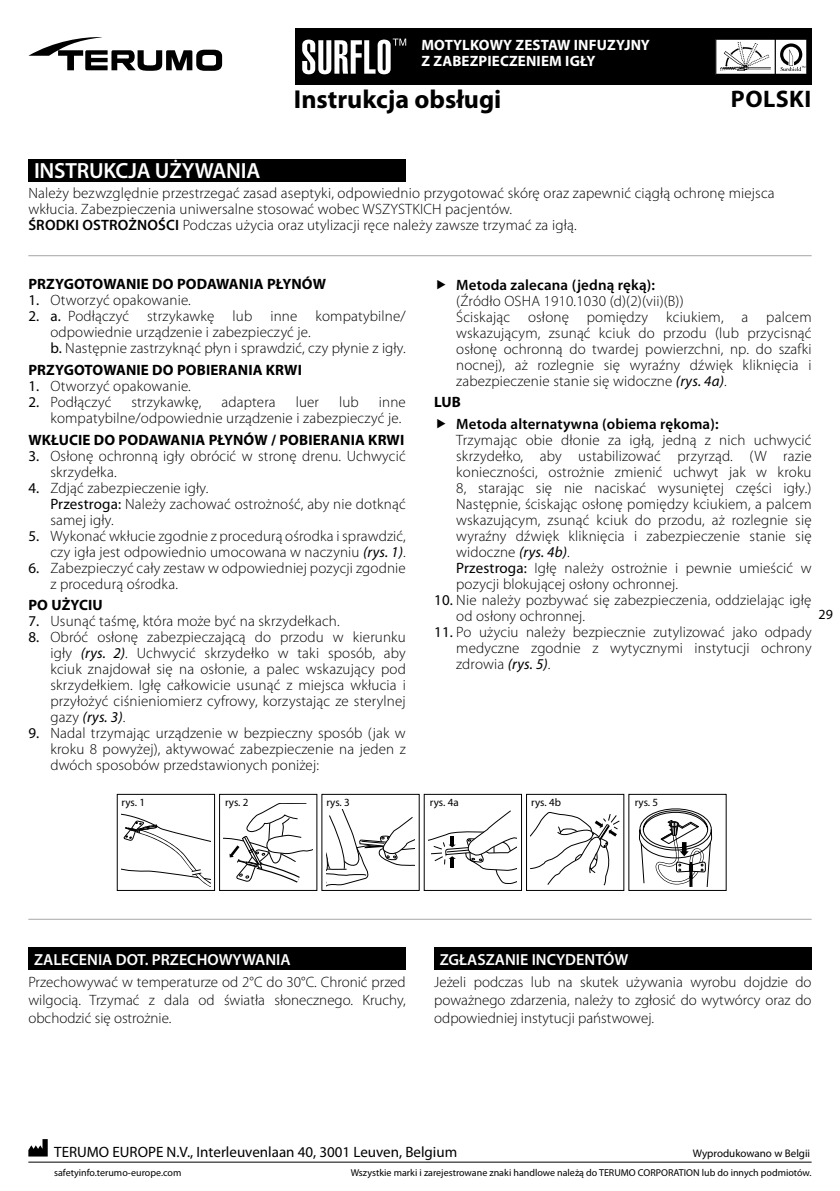
<style>
.page{position:relative;width:840px;height:1191px;background:#fff}
.page>*{position:absolute;margin:0;border:0;box-sizing:border-box;transform-origin:0 0}
.t1{font:700 26px "Myriad Pro";color:#000}
.t2{font:700 24px "Myriad Pro";letter-spacing:.02em;color:#000}
.t3{font:600 22px "Myriad Pro";letter-spacing:-.01em;color:#fff}
.t4{font:600 16px "Myriad Pro";color:#fff}
.t5{font:300 15px/16px "Myriad Pro";letter-spacing:.01em;color:#000}
.t6{font:700 15px "Myriad Pro";letter-spacing:.01em;color:#000}
.t7{font:600 15px "Myriad Pro";letter-spacing:.01em;color:#000}
.t8{font:15px "Myriad Pro";color:#000}
.t9{font:700 15px/16px "Myriad Pro";letter-spacing:.01em;color:#fff}
.t10{font:14px "Myriad Pro";color:#000}
.t11{font:11px "Myriad Pro";color:#000}
.t12{font:10px "Myriad Pro";color:#000}
.s1{font-weight:600}
.s2{font-weight:400}
.s3{font-weight:400;font-style:italic}
</style>
<div class="page">
<hr style="left:28px;top:1161px;width:783px;height:1px;background:#000">
<div style="left:28px;top:159px;width:377px;height:22px;background:#000"></div>
<svg style="left:116px;top:793px;width:610px;height:98px"></svg>
<svg style="left:122px;top:806px;width:88px;height:80px"></svg>
<svg style="left:224px;top:803px;width:88px;height:83px"></svg>
<svg style="left:326px;top:810px;width:88px;height:76px"></svg>
<svg style="left:428px;top:810px;width:88px;height:74px"></svg>
<svg style="left:530px;top:812px;width:89px;height:73px"></svg>
<svg style="left:636px;top:806px;width:79px;height:80px"></svg>
<div style="left:28px;top:947px;width:377px;height:22px;background:#000"></div>
<div style="left:434px;top:947px;width:377px;height:22px;background:#000"></div>
<svg style="left:28px;top:1139px;width:20px;height:17px"></svg>
<hr style="left:28px;top:255px;width:783px;height:1px;background:#a6a5a5">
<hr style="left:28px;top:918px;width:783px;height:1px;background:#a8a8a7">
<div style="left:295px;top:28px;width:516px;height:57px;background:#000"></div>
<svg style="left:28px;top:37px;width:194px;height:34px"></svg>
<svg style="left:715px;top:39px;width:92px;height:36px;background:#c5c5c5"></svg>
<svg style="left:302px;top:39px;width:104px;height:35px"></svg>
<h3 class="t3" style="left:34px;top:157px;width:228px">INSTRUKCJA UŻYWANIA</h3>
<p class="t9" style="left:421px;top:36px;width:230px">MOTYLKOWY ZESTAW INFUZYJNY<br>Z ZABEZPIECZENIEM IGŁY</p>
<h1 class="t1" style="left:294px;top:82px;width:209px">Instrukcja obsługi</h1>
<h2 class="t2" style="left:730px;top:83px;width:82px">POLSKI</h2>
<p class="t5" style="left:28px;top:185px;width:747px">Należy bezwzględnie przestrzegać zasad aseptyki, odpowiednio przygotować skórę oraz zapewnić ciągłą ochronę miejsca wkłucia. Zabezpieczenia uniwersalne stosować wobec WSZYSTKICH pacjentów.<br><span class="s1">ŚRODKI OSTROŻNOŚCI</span> Podczas użycia oraz utylizacji ręce należy zawsze trzymać za igłą.</p>
<p class="t6" style="left:28px;top:274px;width:299px">PRZYGOTOWANIE DO PODAWANIA PŁYNÓW</p>
<p class="t5" style="left:28px;top:292px;width:164px"><span class="s2">1.</span> Otworzyć opakowanie.</p>
<p class="t5" style="left:50px;top:308px;width:357px;text-indent:-22px"><span class="s2">2. a.</span> Podłączyć strzykawkę lub inne kompatybilne/ odpowiednie urządzenie i zabezpieczyć je.<br><span class="s2">b.</span> Następnie zastrzyknąć płyn i sprawdzić, czy płynie z igły.</p>
<p class="t6" style="left:28px;top:360px;width:275px">PRZYGOTOWANIE DO POBIERANIA KRWI</p>
<p class="t5" style="left:28px;top:378px;width:164px"><span class="s2">1.</span> Otworzyć opakowanie.</p>
<p class="t5" style="left:28px;top:394px;width:84px"><span class="s2">2.</span> Podłączyć</p>
<p class="t5" style="left:131px;top:394px;width:71px">strzykawkę,</p>
<p class="t5" style="left:221px;top:394px;width:56px">adaptera</p>
<p class="t5" style="left:295px;top:394px;width:25px">luer</p>
<p class="t5" style="left:339px;top:394px;width:21px">lub</p>
<p class="t5" style="left:50px;top:394px;width:357px;text-align:right">inne<br>kompatybilne/odpowiednie urządzenie i zabezpieczyć je.</p>
<p class="t6" style="left:28px;top:430px;width:377px">WKŁUCIE DO PODAWANIA PŁYNÓW / POBIERANIA KRWI</p>
<p class="t5" style="left:50px;top:447px;width:356px;text-indent:-22px"><span class="s2">3.</span> Osłonę ochronną igły obrócić w stronę drenu. Uchwycić skrzydełka.</p>
<p class="t5" style="left:50px;top:479px;width:357px;text-indent:-22px"><span class="s2">4.</span> Zdjąć zabezpieczenie igły.<br><span class="s2">Przestroga:</span> Należy zachować ostrożność, aby nie dotknąć samej igły.</p>
<p class="t5" style="left:28px;top:527px;width:379px;text-align:right"><span class="s2">5.</span> Wykonać wkłucie zgodnie z procedurą ośrodka i sprawdzić, czy igła jest odpowiednio umocowana w naczyniu <span class="s3">(rys. 1)</span>.</p>
<p class="t5" style="left:50px;top:559px;width:356px;text-indent:-22px"><span class="s2">6.</span> Zabezpieczyć cały zestaw w odpowiedniej pozycji zgodnie z procedurą ośrodka.</p>
<p class="t6" style="left:28px;top:595px;width:76px">PO UŻYCIU</p>
<p class="t5" style="left:28px;top:613px;width:313px"><span class="s2">7.</span> Usunąć taśmę, która może być na skrzydełkach.</p>
<p class="t5" style="left:50px;top:629px;width:357px;text-align:justify;text-indent:-22px"><span class="s2">8.</span> Obróć osłonę zabezpieczającą do przodu w kierunku igły <span class="s3">(rys. 2)</span>. Uchwycić skrzydełko w taki sposób, aby kciuk znajdował się na osłonie, a palec wskazujący pod skrzydełkiem. Igłę całkowicie usunąć z miejsca wkłucia i przyłożyć ciśnieniomierz cyfrowy, korzystając ze sterylnej gazy <span class="s3">(rys. 3)</span>.</p>
<p class="t5" style="left:50px;top:725px;width:357px;text-align:justify;text-indent:-22px"><span class="s2">9.</span> Nadal trzymając urządzenie w bezpieczny sposób (jak w kroku 8 powyżej), aktywować zabezpieczenie na jeden z dwóch sposobów przedstawionych poniżej:</p>
<p class="t7" style="left:456px;top:275px;width:200px">Metoda zalecana (jedną ręką):</p>
<p class="t5" style="left:456px;top:292px;width:357px">(Źródło OSHA 1910.1030 (d)(2)(vii)(B))<br>Ściskając osłonę pomiędzy kciukiem, a palcem wskazującym, zsunąć kciuk do przodu (lub przycisnąć osłonę ochronną do twardej powierzchni, np. do szafki nocnej), aż rozlegnie się wyraźny dźwięk kliknięcia i zabezpieczenie stanie się widoczne <span class="s3">(rys. 4a)</span>.</p>
<p class="t6" style="left:434px;top:392px;width:28px">LUB</p>
<p class="t7" style="left:456px;top:414px;width:264px">Metoda alternatywna (obiema rękoma):</p>
<p class="t5" style="left:456px;top:432px;width:357px">Trzymając obie dłonie za igłą, jedną z nich uchwycić skrzydełko, aby ustabilizować przyrząd. (W razie konieczności, ostrożnie zmienić uchwyt jak w kroku 8, starając się nie naciskać wysuniętej części igły.)<br>Następnie, ściskając osłonę pomiędzy kciukiem, a palcem wskazującym, zsunąć kciuk do przodu, aż rozlegnie się wyraźny dźwięk kliknięcia i zabezpieczenie stanie się widoczne <span class="s3">(rys. 4b)</span>.<br><span class="s2">Przestroga:</span> Igłę należy ostrożnie i pewnie umieścić w pozycji blokującej osłony ochronnej.</p>
<p class="t5" style="left:456px;top:592px;width:356px;text-indent:-22px"><span class="s2">10.</span> Nie należy pozbywać się zabezpieczenia, oddzielając igłę od osłony ochronnej.</p>
<p class="t5" style="left:456px;top:624px;width:357px;text-align:justify;text-indent:-22px"><span class="s2">11.</span> Po użyciu należy bezpiecznie zutylizować jako odpady medyczne zgodnie z wytycznymi instytucji ochrony zdrowia <span class="s3">(rys. 5)</span>.</p>
<p class="t10" style="left:818px;top:605px;width:16px">29</p>
<p class="t11" style="left:121px;top:795px;width:25px">rys. 1</p>
<p class="t11" style="left:225px;top:795px;width:25px">rys. 2</p>
<p class="t11" style="left:326px;top:795px;width:25px">rys. 3</p>
<p class="t11" style="left:429px;top:795px;width:30px">rys. 4a</p>
<p class="t11" style="left:531px;top:795px;width:31px">rys. 4b</p>
<p class="t11" style="left:634px;top:795px;width:25px">rys. 5</p>
<p class="t4" style="left:34px;top:949px;width:258px">ZALECENIA DOT. PRZECHOWYWANIA</p>
<p class="t5" style="left:28px;top:972px;width:379px;line-height:18px;text-align:justify">Przechowywać w temperaturze od 2°C do 30°C. Chronić przed wilgocią. Trzymać z dala od światła słonecznego. Kruchy, obchodzić się ostrożnie.</p>
<p class="t4" style="left:439px;top:949px;width:190px">ZGŁASZANIE INCYDENTÓW</p>
<p class="t5" style="left:434px;top:972px;width:379px;line-height:18px;text-align:justify">Jeżeli podczas lub na skutek używania wyrobu dojdzie do poważnego zdarzenia, należy to zgłosić do wytwórcy oraz do odpowiedniej instytucji państwowej.</p>
<p class="t8" style="left:54px;top:1142px;width:404px">TERUMO EUROPE N.V., Interleuvenlaan 40, 3001 Leuven, Belgium</p>
<p class="t11" style="left:692px;top:1146px;width:119px">Wyprodukowano w Belgii</p>
<p class="t12" style="left:54px;top:1166px;width:129px">safetyinfo.terumo-europe.com</p>
<p class="t12" style="left:350px;top:1166px;width:462px">Wszystkie marki i zarejestrowane znaki handlowe należą do TERUMO CORPORATION lub do innych podmiotów.</p>
</div>
